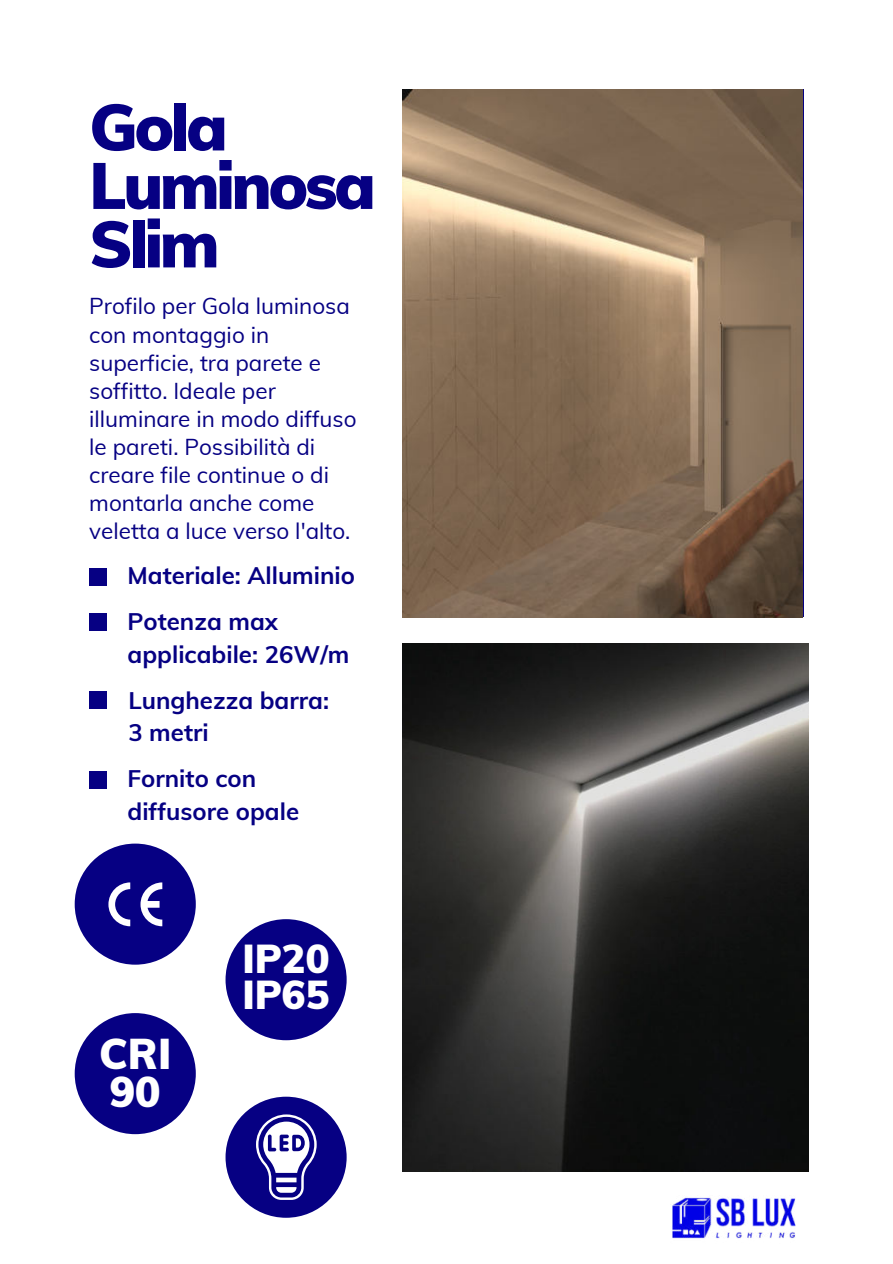
<style>
.page{position:relative;width:893px;height:1264px;background:#fff}
.page>*{position:absolute;margin:0;border:0;box-sizing:border-box;transform-origin:0 0}
.t1{font:900 64.65px/58.5px "Muli";letter-spacing:-.055em;color:#060083}
.t2{font:900 42.15px/38.2px "Muli";color:#fff}
.t3{font:900 39.45px/35.8px "Muli";color:#fff}
.t4{font:700 24px/32.5px "Muli";color:#060083}
.t5{font:22.5px/28px "Muli";color:#060083}
</style>
<div class="page">
<img style="left:672px;top:1197px;width:124px;height:42px">
<div style="left:89px;top:613px;width:17px;height:18px;background:#060083"></div>
<div style="left:89px;top:568px;width:17px;height:17px;background:#060083"></div>
<div style="left:89px;top:691px;width:17px;height:17px;background:#060083"></div>
<div style="left:89px;top:771px;width:17px;height:17px;background:#060083"></div>
<img style="left:402px;top:89px;width:400px;height:529px">
<img style="left:402px;top:643px;width:406px;height:527px">
<div style="left:75px;top:843px;width:121px;height:121px;background:#060083;border-radius:50%"></div>
<svg style="left:108px;top:882px;width:22px;height:44px"></svg>
<svg style="left:140px;top:882px;width:22px;height:44px"></svg>
<div style="left:225px;top:919px;width:121px;height:121px;background:#060083;border-radius:50%"></div>
<div style="left:75px;top:1013px;width:121px;height:121px;background:#060083;border-radius:50%"></div>
<div style="left:225px;top:1096px;width:121px;height:121px;background:#060083;border-radius:50%"></div>
<svg style="left:256px;top:1114px;width:60px;height:85px"></svg>
<h1 class="t1" style="left:89px;top:95px;width:288px">Gola<br>Luminosa<br>Slim</h1>
<p class="t5" style="left:89px;top:291px;width:269px">Profilo per Gola luminosa con montaggio in superficie, tra parete e soffitto. Ideale per illuminare in modo diffuso le pareti. Possibilità di creare file continue o di montarla anche come veletta a luce verso l'alto.</p>
<p class="t4" style="left:127px;top:558px;width:229px">Materiale: Alluminio</p>
<p class="t4" style="left:127px;top:604px;width:223px">Potenza max applicabile: 26W/m</p>
<p class="t4" style="left:128px;top:682px;width:202px">Lunghezza barra:<br>3 metri</p>
<p class="t4" style="left:127px;top:761px;width:173px">Fornito con diffusore opale</p>
<h2 class="t2" style="left:99px;top:1032px;width:74px">CRI<br>90</h2>
<h3 class="t3" style="left:242px;top:938px;width:88px">IP20<br>IP65</h3>
</div>
